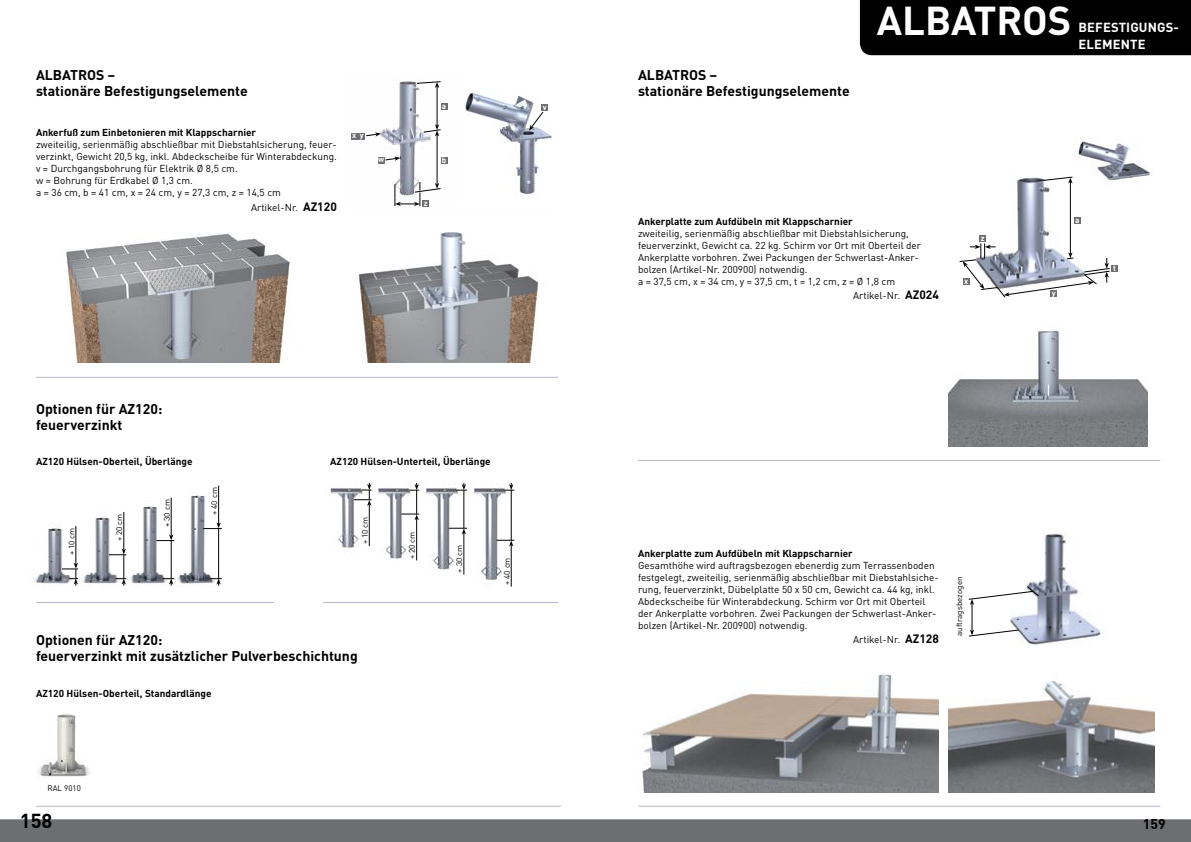
<style>
.page{position:relative;width:1191px;height:842px;background:#fff}
.page>*{position:absolute;margin:0;border:0;box-sizing:border-box;transform-origin:0 0}
.t1{font:700 39.8px "DINOT";color:#fff}
.t2{font:700 20px "DINOT";color:#000}
.t3{font:700 14px/16px "DINOT";color:#000}
.t4{font:700 13px/17px "DINOT";letter-spacing:.01em;color:#fff}
.t5{font:10px/12px "DINOT";color:#000}
.t6{font:700 10px "DINOT";color:#000}
.t7{font:8px "DINOT";color:#000}
.t8{font:700 8px "DINOT";color:#fff}
.s1{font-weight:700;font-size:12px}
</style>
<div class="page">
<img style="left:330px;top:482px;width:181px;height:105px">
<hr style="left:369px;top:504px;width:1px;height:42px;background:#000">
<svg style="left:354px;top:483px;width:17px;height:23px"></svg>
<hr style="left:416px;top:519px;width:1px;height:41px;background:#000">
<svg style="left:401px;top:483px;width:18px;height:37px"></svg>
<svg style="left:456px;top:483px;width:11px;height:8px"></svg>
<hr style="left:464px;top:533px;width:1px;height:42px;background:#000">
<svg style="left:449px;top:528px;width:18px;height:6px"></svg>
<hr style="left:464px;top:490px;width:1px;height:38px;background:#000">
<svg style="left:504px;top:483px;width:10px;height:8px"></svg>
<hr style="left:511px;top:545px;width:1px;height:42px;background:#000">
<svg style="left:496px;top:540px;width:18px;height:6px"></svg>
<hr style="left:511px;top:490px;width:1px;height:50px;background:#000">
<img style="left:34px;top:491px;width:184px;height:96px">
<hr style="left:76px;top:526px;width:1px;height:38px;background:#000">
<svg style="left:62px;top:563px;width:16px;height:23px"></svg>
<hr style="left:124px;top:512px;width:1px;height:38px;background:#000">
<svg style="left:109px;top:548px;width:17px;height:38px"></svg>
<svg style="left:163px;top:578px;width:11px;height:8px"></svg>
<hr style="left:171px;top:498px;width:1px;height:38px;background:#000">
<svg style="left:156px;top:534px;width:18px;height:7px"></svg>
<hr style="left:171px;top:541px;width:1px;height:38px;background:#000">
<svg style="left:210px;top:578px;width:12px;height:8px"></svg>
<hr style="left:218px;top:486px;width:1px;height:38px;background:#000">
<svg style="left:203px;top:522px;width:19px;height:7px"></svg>
<hr style="left:218px;top:529px;width:1px;height:50px;background:#000">
<hr style="left:36px;top:602px;width:238px;height:1px;background:#bcb6cc">
<hr style="left:323px;top:602px;width:235px;height:1px;background:#bcb6cc">
<div style="left:0;top:819px;width:1191px;height:23px;background:#6d6e71"></div>
<img style="left:358px;top:232px;width:185px;height:131px">
<img style="left:66px;top:233px;width:225px;height:130px">
<img style="left:351px;top:81px;width:97px;height:125px">
<img style="left:465px;top:90px;width:88px;height:106px">
<div style="left:422px;top:200px;width:7px;height:7px;background:#6d6e71"></div>
<div style="left:351px;top:133px;width:7px;height:6px;background:#6d6e71"></div>
<svg style="left:366px;top:132px;width:15px;height:5px"></svg>
<div style="left:358px;top:133px;width:7px;height:6px;background:#6d6e71"></div>
<hr style="left:437px;top:135px;width:1px;height:50px;background:#000">
<div style="left:440px;top:103px;width:7px;height:7px;background:#6d6e71"></div>
<div style="left:440px;top:157px;width:7px;height:7px;background:#6d6e71"></div>
<hr style="left:437px;top:86px;width:1px;height:40px;background:#000">
<svg style="left:416px;top:81px;width:25px;height:7px"></svg>
<svg style="left:423px;top:124px;width:18px;height:12px"></svg>
<svg style="left:395px;top:182px;width:46px;height:24px"></svg>
<svg style="left:385px;top:157px;width:15px;height:4px"></svg>
<div style="left:378px;top:157px;width:6px;height:7px;background:#6d6e71"></div>
<svg style="left:529px;top:112px;width:14px;height:19px"></svg>
<div style="left:541px;top:104px;width:7px;height:7px;background:#6d6e71"></div>
<img style="left:1015px;top:171px;width:138px;height:101px">
<img style="left:1075px;top:137px;width:77px;height:61px">
<hr style="left:1070px;top:182px;width:1px;height:72px;background:#000">
<div style="left:1074px;top:217px;width:6px;height:7px;background:#6d6e71"></div>
<svg style="left:1043px;top:177px;width:29px;height:6px"></svg>
<div style="left:1111px;top:265px;width:7px;height:7px;background:#6d6e71"></div>
<div style="left:979px;top:235px;width:7px;height:7px;background:#6d6e71"></div>
<svg style="left:959px;top:243px;width:150px;height:55px"></svg>
<img style="left:948px;top:328px;width:199px;height:119px">
<img style="left:948px;top:680px;width:207px;height:112px">
<img style="left:642px;top:674px;width:296px;height:118px">
<img style="left:968px;top:533px;width:137px;height:112px">
<svg style="left:968px;top:586px;width:70px;height:50px"></svg>
<hr style="left:36px;top:377px;width:522px;height:1px;background:#bcb6cc">
<img style="left:38px;top:714px;width:52px;height:65px">
<hr style="left:36px;top:806px;width:525px;height:1px;background:#bcb6cc">
<hr style="left:638px;top:806px;width:522px;height:1px;background:#bcb6cc">
<hr style="left:638px;top:460px;width:522px;height:1px;background:#bcb6cc">
<div style="left:860px;top:0;width:331px;height:55px;background:#000"></div>
<h3 class="t3" style="left:36px;top:66px;width:213px">ALBATROS –<br>stationäre Befestigungselemente</h3>
<p class="t6" style="left:36px;top:125px;width:222px">Ankerfuß zum Einbetonieren mit Klappscharnier</p>
<p class="t5" style="left:36px;top:138px;width:302px">zweiteilig, serienmäßig abschließbar mit Diebstahlsicherung, feuer&shy;verzinkt, Gewicht 20,5 kg, inkl. Abdeckscheibe für Winterabdeckung. v = Durchgangsbohrung für Elektrik Ø 8,5 cm.<br>w = Bohrung für Erdkabel Ø 1,3 cm.<br>a = 36 cm, b = 41 cm, x = 24 cm, y = 27,3 cm, z = 14,5 cm</p>
<p class="t5" style="left:251px;top:200px;width:87px">Artikel-Nr. <span class="s1">AZ120</span></p>
<p class="t8" style="left:352px;top:129px;width:13px">x y</p>
<p class="t8" style="left:442px;top:100px;width:6px">a</p>
<p class="t8" style="left:378px;top:153px;width:8px">w</p>
<p class="t8" style="left:442px;top:154px;width:6px">b</p>
<p class="t8" style="left:424px;top:197px;width:5px">z</p>
<p class="t8" style="left:542px;top:100px;width:5px">v</p>
<h3 class="t3" style="left:36px;top:400px;width:128px">Optionen für AZ120: feuerverzinkt</h3>
<p class="t6" style="left:36px;top:454px;width:158px">AZ120 Hülsen-Oberteil, Überlänge</p>
<p class="t6" style="left:330px;top:454px;width:162px">AZ120 Hülsen-Unterteil, Überlänge</p>
<p class="t7" style="left:65px;top:555px;width:29px;rotate:-90deg">+ 10 cm</p>
<p class="t7" style="left:113px;top:541px;width:29px;rotate:-90deg">+ 20 cm</p>
<p class="t7" style="left:161px;top:527px;width:29px;rotate:-90deg">+ 30 cm</p>
<p class="t7" style="left:208px;top:515px;width:29px;rotate:-90deg">+ 40 cm</p>
<p class="t7" style="left:359px;top:544px;width:29px;rotate:-90deg">+ 10 cm</p>
<p class="t7" style="left:406px;top:559px;width:29px;rotate:-90deg">+ 20 cm</p>
<p class="t7" style="left:453px;top:572px;width:29px;rotate:-90deg">+ 30 cm</p>
<p class="t7" style="left:501px;top:585px;width:29px;rotate:-90deg">+ 40 cm</p>
<h3 class="t3" style="left:36px;top:631px;width:323px">Optionen für AZ120:<br>feuerverzinkt mit zusätzlicher Pulverbeschichtung</h3>
<p class="t6" style="left:36px;top:685px;width:177px">AZ120 Hülsen-Oberteil, Standardlänge</p>
<p class="t7" style="left:48px;top:782px;width:35px">RAL 9010</p>
<h3 class="t3" style="left:638px;top:66px;width:213px">ALBATROS –<br>stationäre Befestigungselemente</h3>
<h1 class="t1" style="left:877px;top:-11px;width:196px">ALBATROS</h1>
<h3 class="t4" style="left:1078px;top:18px;width:102px">BEFESTIGUNGS-<br>ELEMENTE</h3>
<p class="t6" style="left:638px;top:213px;width:216px">Ankerplatte zum Aufdübeln mit Klappscharnier</p>
<p class="t5" style="left:638px;top:227px;width:285px">zweiteilig, serienmäßig abschließbar mit Diebstahlsicherung, feuerverzinkt, Gewicht ca. 22 kg. Schirm vor Ort mit Oberteil der Ankerplatte vorbohren. Zwei Packungen der Schwerlast-Anker&shy;bolzen (Artikel-Nr. 200900) notwendig.<br>a = 37,5 cm, x = 34 cm, y = 37,5 cm, t = 1,2 cm, z = Ø 1,8 cm</p>
<p class="t5" style="left:853px;top:289px;width:87px">Artikel-Nr. <span class="s1">AZ024</span></p>
<p class="t8" style="left:980px;top:232px;width:5px">z</p>
<p class="t8" style="left:964px;top:275px;width:6px">x</p>
<p class="t8" style="left:1075px;top:214px;width:6px">a</p>
<p class="t8" style="left:1052px;top:287px;width:5px">y</p>
<p class="t8" style="left:1113px;top:262px;width:4px">t</p>
<p class="t6" style="left:638px;top:546px;width:216px">Ankerplatte zum Aufdübeln mit Klappscharnier</p>
<p class="t5" style="left:638px;top:559px;width:302px">Gesamthöhe wird auftragsbezogen ebenerdig zum Terrassenboden festgelegt, zweiteilig, serienmäßig abschließbar mit Diebstahlsiche&shy;rung, feuerverzinkt, Dübelplatte 50 x 50 cm, Gewicht ca. 44 kg, inkl.<br>Abdeckscheibe für Winterabdeckung. Schirm vor Ort mit Oberteil der Ankerplatte vorbohren. Zwei Packungen der Schwerlast-Anker&shy;bolzen (Artikel-Nr. 200900) notwendig.</p>
<p class="t5" style="left:853px;top:633px;width:87px">Artikel-Nr. <span class="s1">AZ128</span></p>
<p class="t7" style="left:953px;top:636px;width:61px;rotate:-90deg">auftragsbezogen</p>
<h2 class="t2" style="left:20px;top:805px;width:34px">158</h2>
<h3 class="t3" style="left:1142px;top:815px;width:24px">159</h3>
</div>
